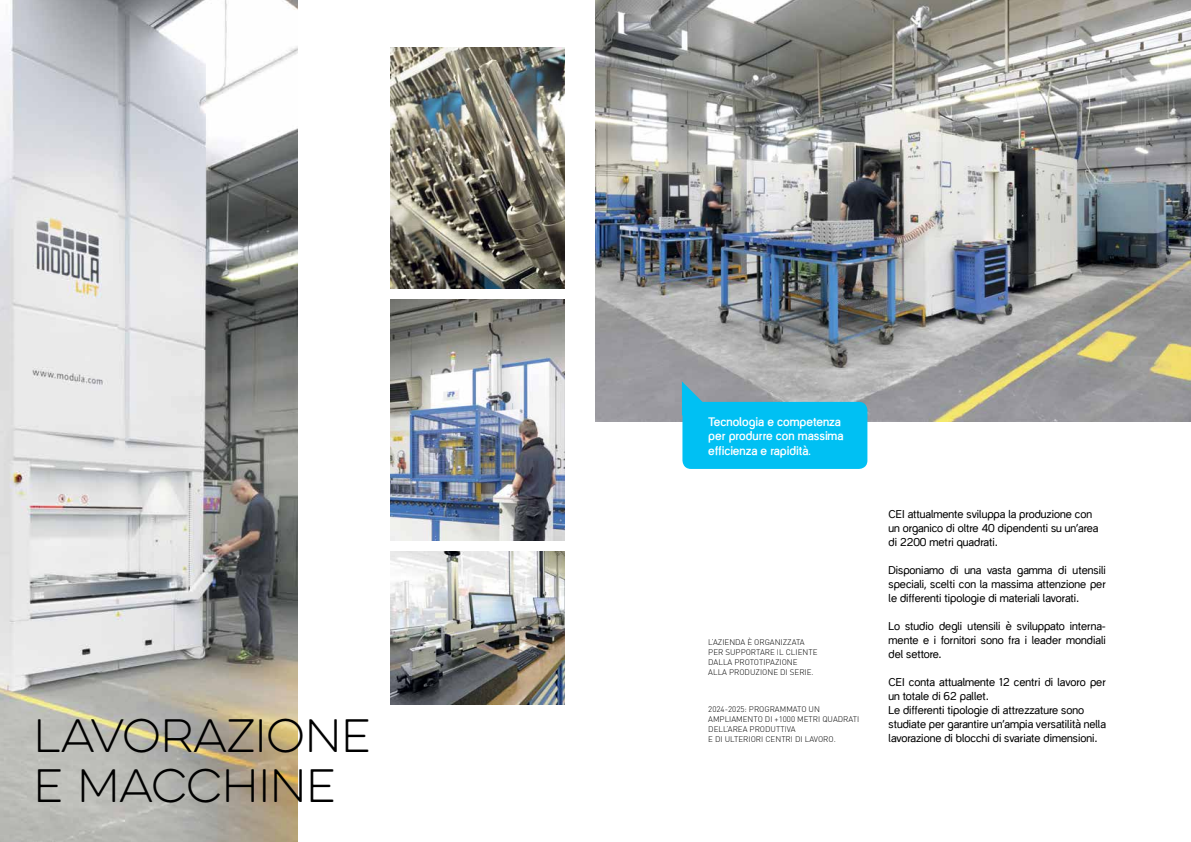
<style>
.page{position:relative;width:1191px;height:842px;background:#fff}
.page>*{position:absolute;margin:0;border:0;box-sizing:border-box;transform-origin:0 0}
.t1{font:100 42px/50.4px "Eveleth Clean";letter-spacing:-.01em;color:#000}
.t2{font:700 12px/14.4px "Codent";color:#fff}
.t3{font:11px/14px "Codent";color:#000}
.t4{font:300 8px/10px "DIN";color:#000}
</style>
<div class="page">
<img style="left:596px;top:0;width:595px;height:422px">
<svg style="left:682px;top:381px;width:34px;height:27px"></svg>
<img style="left:0;top:0;width:298px;height:842px">
<img style="left:390px;top:48px;width:174px;height:240px">
<img style="left:390px;top:551px;width:174px;height:153px">
<div style="left:682px;top:402px;width:185px;height:67px;background:#00c0f3;border-radius:9px"></div>
<img style="left:390px;top:300px;width:174px;height:240px">
<h1 class="t1" style="left:34px;top:711px;width:339px">LAVORAZIONE<br>E MACCHINE</h1>
<p class="t2" style="left:708px;top:415px;width:137px">Tecnologia e competenza per produrre con massima efficienza e rapidità.</p>
<p class="t4" style="left:708px;top:637px;width:111px">L’AZIENDA È ORGANIZZATA<br>PER SUPPORTARE IL CLIENTE<br>DALLA PROTOTIPAZIONE<br>ALLA PRODUZIONE DI SERIE.</p>
<p class="t4" style="left:708px;top:704px;width:153px">2024-2025: PROGRAMMATO UN<br>AMPLIAMENTO DI +1000 METRI QUADRATI<br>DELL’AREA PRODUTTIVA<br>E DI ULTERIORI CENTRI DI LAVORO.</p>
<p class="t3" style="left:888px;top:507px;width:211px">CEI attualmente sviluppa la produzione con un organico di oltre 40 dipendenti su un’area di 2200 metri quadrati.</p>
<p class="t3" style="left:888px;top:563px;width:219px;text-align:justify">Disponiamo di una vasta gamma di utensili speciali, scelti con la massima attenzione per le differenti tipologie di materiali lavorati.</p>
<p class="t3" style="left:888px;top:619px;width:219px;text-align:justify">Lo studio degli utensili è sviluppato interna&shy;mente e i fornitori sono fra i leader mondiali del settore.</p>
<p class="t3" style="left:888px;top:675px;width:219px">CEI conta attualmente 12 centri di lavoro per un totale di 62 pallet.<br>Le differenti tipologie di attrezzature sono studiate per garantire un’ampia versatilità nella lavorazione di blocchi di svariate dimensioni.</p>
</div>
